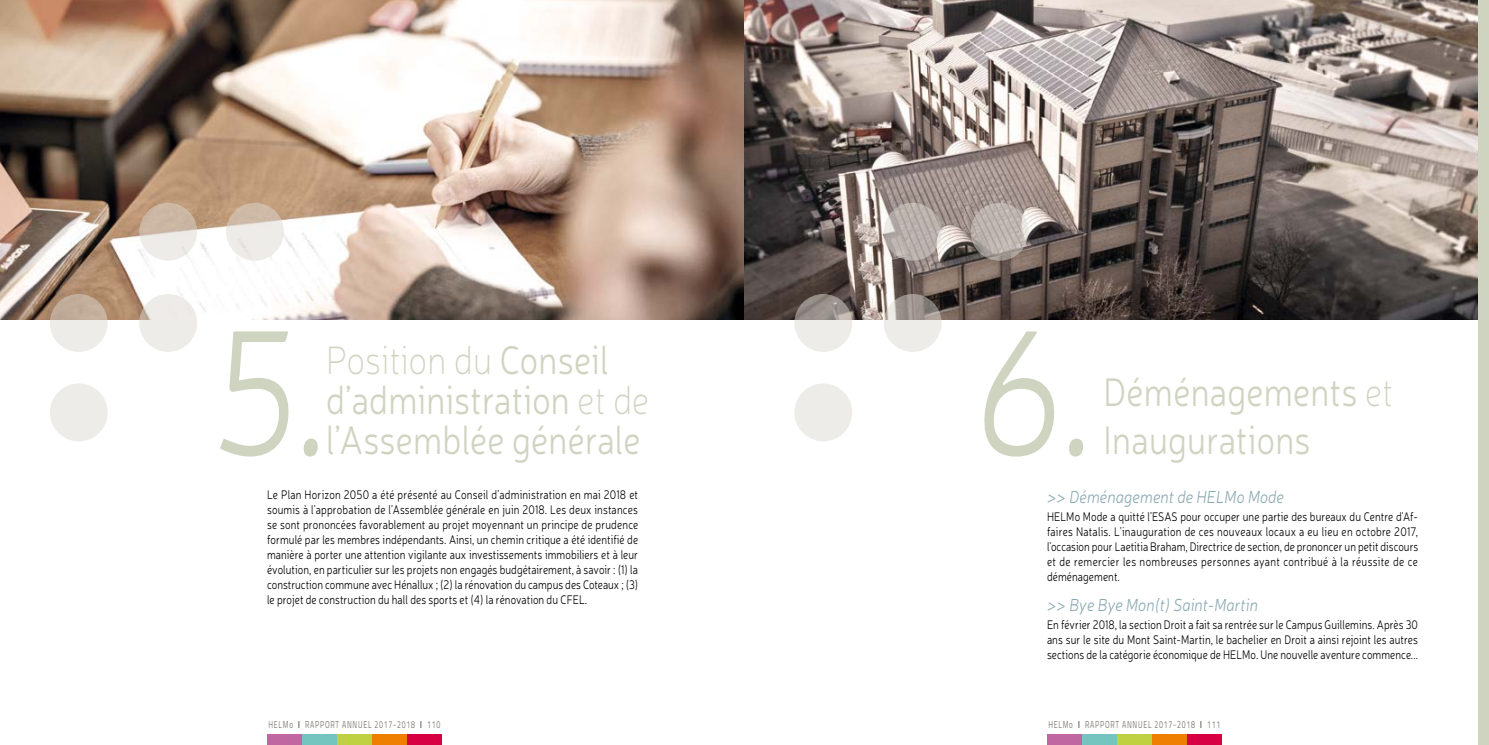
<style>
.page{position:relative;width:1489px;height:745px;background:#fff}
.page>*{position:absolute;margin:0;border:0;box-sizing:border-box;transform-origin:0 0}
.t1{font:300 179.12px "Neris";color:#cfd4c1;scale:.8 1}
.t2{font:300 40px/40px "Neris";letter-spacing:.01em;color:#cfd4c1;scale:.85 1}
.t3{font:italic 300 17.5px "Neris";letter-spacing:.01em;color:#8daab2;scale:.85 1}
.t4{font:300 12.5px/15px "Neris";letter-spacing:.01em;color:#000;text-align:justify;scale:.82 1}
.t5{font:10px "Titillium";letter-spacing:.11em;color:#7f7974;scale:.7 1}
.s1{font-weight:100}
.s2{color:#000}
</style>
<div class="page">
<div style="left:1046px;top:733px;width:35px;height:11px;background:#c067a1"></div>
<div style="left:1081px;top:733px;width:35px;height:11px;background:#74c4bf"></div>
<div style="left:1116px;top:733px;width:35px;height:11px;background:#bfd041"></div>
<div style="left:1151px;top:733px;width:35px;height:11px;background:#ee7f00"></div>
<div style="left:1186px;top:733px;width:35px;height:11px;background:#d70043"></div>
<div style="left:267px;top:733px;width:35px;height:11px;background:#c067a1"></div>
<div style="left:302px;top:733px;width:35px;height:11px;background:#74c4bf"></div>
<div style="left:337px;top:733px;width:35px;height:11px;background:#bfd041"></div>
<div style="left:372px;top:733px;width:35px;height:11px;background:#ee7f00"></div>
<div style="left:407px;top:733px;width:35px;height:11px;background:#d70043"></div>
<img style="left:0;top:0;width:744px;height:319px">
<div style="left:50px;top:383px;width:58px;height:58px;background:#eeece9;border-radius:50%"></div>
<svg style="left:50px;top:294px;width:58px;height:57px;fill:#eeece9"></svg>
<div style="left:139px;top:294px;width:58px;height:57px;background:#eeece9;border-radius:50%"></div>
<svg style="left:139px;top:203px;width:58px;height:57px"></svg>
<svg style="left:226px;top:203px;width:58px;height:57px;fill:#eeebe8"></svg>
<svg style="left:744px;top:0;width:734px;height:319px"></svg>
<div style="left:794px;top:383px;width:58px;height:58px;background:#eeece9;border-radius:50%"></div>
<svg style="left:794px;top:294px;width:58px;height:57px;fill:#eeece9"></svg>
<svg style="left:883px;top:294px;width:58px;height:57px;fill:#eeece9"></svg>
<svg style="left:883px;top:203px;width:58px;height:57px;fill:#bbb1ad"></svg>
<svg style="left:970px;top:203px;width:58px;height:57px;fill:#bdb3ad"></svg>
<div style="left:1478px;top:0;width:10px;height:744px;background:#cfd4c1"></div>
<h1 class="t1" style="left:210px;top:278px;width:166px">5.</h1>
<h2 class="t2" style="left:326px;top:339px;width:381px"><span class="s1">Position du</span> Conseil d’administration <span class="s1">et de </span>l’Assemblée générale</h2>
<p class="t4" style="left:267px;top:486px;width:454px">Le Plan Horizon 2050 a été présenté au Conseil d’administration en mai 2018 et soumis à l’approbation de l’Assemblée générale en juin 2018. Les deux instances se sont prononcées favorablement au projet moyennant un principe de prudence formulé par les membres indépendants. Ainsi, un chemin critique a été identifié de manière à porter une attention vigilante aux investissements immobiliers et à leur évolution, en particulier sur les projets non engagés budgétairement, à savoir : (1) la construction commune avec Hénallux ; (2) la rénovation du campus des Coteaux ; (3) le projet de construction du hall des sports et (4) la rénovation du CFEL.</p>
<h1 class="t1" style="left:973px;top:278px;width:169px">6.</h1>
<h2 class="t2" style="left:1103px;top:367px;width:342px;line-height:48px">Déménagements <span class="s1">et<br></span>Inaugurations</h2>
<h3 class="t3" style="left:1046px;top:485px;width:280px">&gt;&gt; Déménagement de HELMo Mode</h3>
<p class="t4" style="left:1046px;top:508px;width:454px">HELMo Mode a quitté l’ESAS pour occuper une partie des bureaux du Centre d'Af&shy;faires Natalis. L’inauguration de ces nouveaux locaux a eu lieu en octobre 2017, l’occasion pour Laetitia Braham, Directrice de section, de prononcer un petit discours et de remercier les nombreuses personnes ayant contribué à la réussite de ce déménagement.</p>
<h3 class="t3" style="left:1046px;top:593px;width:249px">&gt;&gt; Bye Bye Mon(t) Saint-Martin</h3>
<p class="t4" style="left:1046px;top:616px;width:454px">En février 2018, la section Droit a fait sa rentrée sur le Campus Guillemins. Après 30 ans sur le site du Mont Saint-Martin, le bachelier en Droit a ainsi rejoint les autres sections de la catégorie économique de HELMo. Une nouvelle aventure commence...</p>
<p class="t5" style="left:268px;top:716px;width:247px">HELMo <span class="s2">I</span> RAPPORT ANNUEL 2017-2018 <span class="s2">I</span> 110</p>
<p class="t5" style="left:1048px;top:716px;width:247px">HELMo <span class="s2">I</span> RAPPORT ANNUEL 2017-2018 <span class="s2">I</span> 111</p>
</div>
